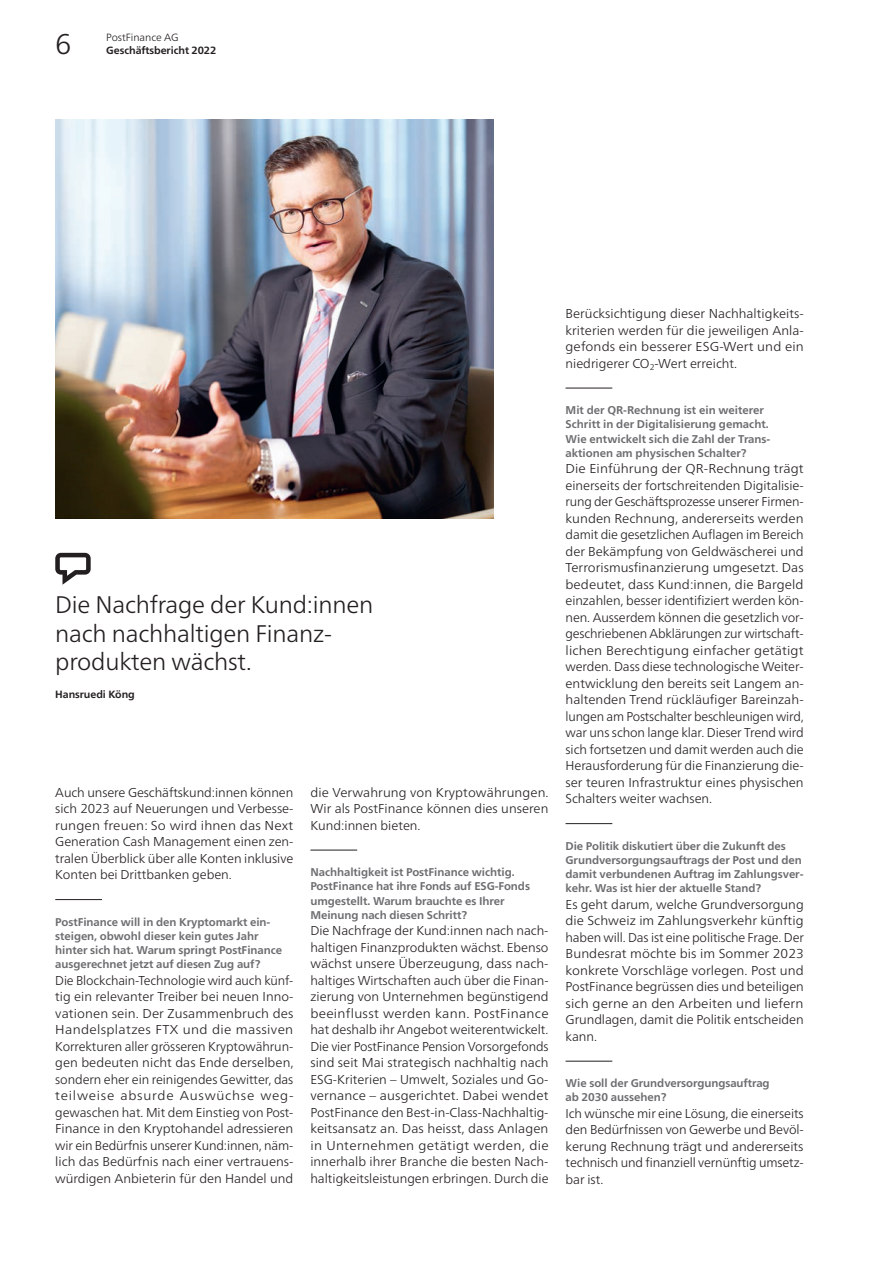
<style>
.page{position:relative;width:893px;height:1263px;background:#fff}
.page>*{position:absolute;margin:0;border:0;box-sizing:border-box;transform-origin:0 0}
.t1{font:300 28.5px "Frutiger Neue LT Pro";color:#231f20}
.t2{font:300 24px/28.5px "Frutiger Neue LT Pro";letter-spacing:-.01em;color:#231f20}
.t3{font:300 12.9px/16.5px "Frutiger Neue LT Pro";letter-spacing:-.005em;color:#231f20;text-align:justify}
.t4{font:300 12.9px/16.5px "Frutiger Neue LT Pro";letter-spacing:-.005em;color:#231f20;text-align:justify;scale:1.05 1}
.t5{font:700 11.25px/14.2px "Frutiger Neue LT Pro";letter-spacing:-.005em;color:#6c6d70}
.t6{font:700 10.5px "Frutiger Neue LT Pro";letter-spacing:-.005em;color:#231f20}
.t7{font:300 10.5px "Frutiger Neue LT Pro";letter-spacing:-.005em;color:#231f20}
</style>
<div class="page">
<img style="left:55px;top:119px;width:438px;height:400px">
<svg style="left:55px;top:553px;width:36px;height:32px"></svg>
<hr style="left:55px;top:899px;width:47px;height:1px;background:#231f20">
<hr style="left:310px;top:850px;width:47px;height:1px;background:#231f20">
<hr style="left:566px;top:388px;width:46px;height:1px;background:#231f20">
<hr style="left:566px;top:823px;width:46px;height:1px;background:#231f20">
<hr style="left:566px;top:1061px;width:46px;height:1px;background:#231f20">
<h1 class="t1" style="left:55px;top:27px;width:18px">6</h1>
<p class="t7" style="left:106px;top:32px;width:74px">PostFinance AG</p>
<p class="t6" style="left:106px;top:44px;width:112px">Geschäftsbericht 2022</p>
<p class="t2" style="left:55px;top:591px;width:320px">Die Nachfrage der Kund:innen nach nachhaltigen Finanz&shy;produkten wächst.</p>
<p class="t6" style="left:55px;top:688px;width:81px">Hansruedi Köng</p>
<p class="t3" style="left:55px;top:784px;width:240px">Auch unsere Geschäftskund:innen können sich 2023 auf Neuerungen und Verbesse&shy;rungen freuen: So wird ihnen das Next Generation Cash Management einen zen&shy;tralen Überblick über alle Konten inklusive Konten bei Drittbanken geben.</p>
<p class="t5" style="left:55px;top:914px;width:228px">PostFinance will in den Kryptomarkt ein&shy;steigen, obwohl dieser kein gutes Jahr hinter sich hat. Warum springt PostFinance aus ge rechnet jetzt auf diesen Zug auf?</p>
<p class="t3" style="left:55px;top:972px;width:240px">Die Blockchain-Technologie wird auch künf&shy;tig ein relevanter Treiber bei neuen Inno&shy;vationen sein. Der Zusammenbruch des Handelsplatzes FTX und die massiven Korrekturen aller grösseren Kryptowährun&shy;gen bedeuten nicht das Ende derselben, sondern eher ein reinigendes Gewitter, das teilweise absurde Auswüchse weg&shy;gewaschen hat. Mit dem Einstieg von Post-Finance in den Kryptohandel adressieren wir ein Bedürfnis unserer Kund:innen, näm&shy;lich das Bedürfnis nach einer vertrauens&shy;würdigen Anbieterin für den Handel und</p>
<p class="t3" style="left:310px;top:784px;width:240px">die Verwahrung von Kryptowährungen.<br>Wir als PostFinance können dies unseren Kund:innen bieten.</p>
<p class="t5" style="left:310px;top:865px;width:221px">Nachhaltigkeit ist PostFinance wichtig.<br>PostFinance hat ihre Fonds auf ESG-Fonds umgestellt. Warum brauchte es Ihrer Meinung nach diesen Schritt?</p>
<p class="t3" style="left:310px;top:922px;width:240px">Die Nachfrage der Kund:innen nach nach&shy;haltigen Finanzprodukten wächst. Ebenso wächst unsere Überzeugung, dass nach&shy;haltiges Wirtschaften auch über die Finan&shy;zierung von Unternehmen begünstigend beeinflusst werden kann. PostFinance hat deshalb ihr Angebot weiterentwickelt.<br>Die vier PostFinance Pension Vorsorgefonds sind seit Mai strategisch nachhaltig nach ESG-Kriterien – Umwelt, Soziales und Go&shy;vernance – ausgerichtet. Dabei wendet PostFinance den Best-in-Class-Nachhaltig&shy;keitsansatz an. Das heisst, dass Anlagen in Unternehmen getätigt werden, die innerhalb ihrer Branche die besten Nach&shy;haltigkeitsleistungen erbringen. Durch die</p>
<p class="t3" style="left:566px;top:305px;width:240px">Berücksichtigung dieser Nachhaltigkeits&shy;kriterien werden für die jeweiligen Anla&shy;gefonds ein besserer ESG-Wert und ein niedrigerer CO<sub>2</sub>-Wert erreicht.</p>
<p class="t5" style="left:566px;top:403px;width:205px">Mit der QR-Rechnung ist ein weiterer<br>Schritt in der Digitalisierung gemacht.</p>
<p class="t5" style="left:566px;top:446px;width:183px">aktionen am physischen Schalter?</p>
<p class="t4" style="left:566px;top:460px;width:228px">Die Einführung der QR-Rechnung trägt einerseits der fortschreitenden Digitalisie&shy;rung der Geschäftsprozesse unserer Firmen&shy;kunden Rechnung, andererseits werden damit die gesetzlichen Auflagen im Bereich der Bekämpfung von Geldwäscherei und Terrorismusfinanzierung umgesetzt. Das bedeutet, dass Kund:innen, die Bargeld einzahlen, besser identifiziert werden kön&shy;nen. Ausserdem können die gesetzlich vor&shy;geschriebenen Abklärungen zur wirtschaft&shy;lichen Berechtigung einfacher getätigt werden. Dass diese technologische Weiter&shy;entwicklung den bereits seit Langem an&shy;haltenden Trend rückläufiger Bareinzah&shy;lungen am Postschalter beschleunigen wird, war uns schon lange klar. Dieser Trend wird sich fortsetzen und damit werden auch die Herausforderung für die Finanzierung die&shy;ser teuren Infrastruktur eines physischen Schalters weiter wachsen.</p>
<p class="t5" style="left:566px;top:431px;width:206px">Wie entwickelt sich die Zahl der Trans-</p>
<p class="t5" style="left:566px;top:838px;width:238px">Die Politik diskutiert über die Zukunft des<br>Grundversorgungsauftrags der Post und den</p>
<p class="t5" style="left:566px;top:881px;width:197px">kehr. Was ist hier der aktuelle Stand?</p>
<p class="t5" style="left:566px;top:867px;width:239px">damit verbundenen Auftrag im Zahlungsver-</p>
<p class="t3" style="left:566px;top:896px;width:240px">Es geht darum, welche Grundversorgung die Schweiz im Zahlungsverkehr künftig haben will. Das ist eine politische Frage. Der Bundesrat möchte bis im Sommer 2023 konkrete Vorschläge vorlegen. Post und PostFinance begrüssen dies und beteiligen sich gerne an den Arbeiten und liefern Grundlagen, damit die Politik entscheiden kann.</p>
<p class="t5" style="left:566px;top:1076px;width:206px">Wie soll der Grundversorgungsauftrag ab 2030 aussehen?</p>
<p class="t3" style="left:566px;top:1105px;width:240px">Ich wünsche mir eine Lösung, die einerseits den Bedürfnissen von Gewerbe und Bevöl&shy;kerung Rechnung trägt und andererseits technisch und finanziell vernünftig umsetz&shy;bar ist.</p>
</div>
